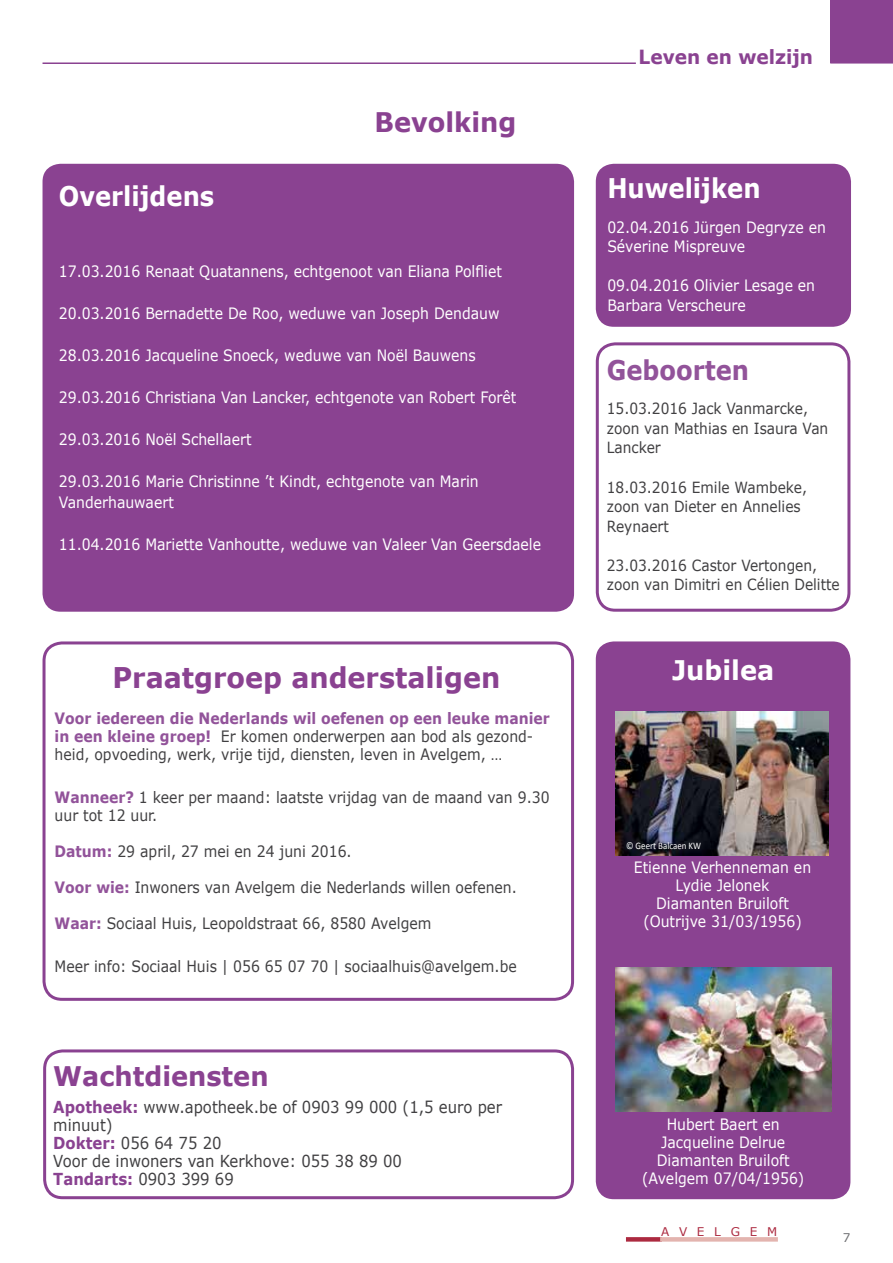
<style>
.page{position:relative;width:893px;height:1263px;background:#fff}
.page>*{position:absolute;margin:0;border:0;box-sizing:border-box;transform-origin:0 0}
.t1{font:700 28.5px "Verdana";color:#8a4291;scale:.95 1}
.t2{font:700 27px "Verdana";color:#8a4291;scale:.95 1}
.t3{font:700 27px "Verdana";color:#fff;scale:.89 1}
.t4{font:700 27px "Verdana";color:#92539a;scale:.89 1}
.t5{font:700 27px "Verdana";color:#fff;scale:.95 1}
.t6{font:700 19.5px "Verdana";color:#8a4291;scale:.95 1}
.t7{font:16.5px/18px "Verdana";color:#414042;scale:.9 1}
.t8{font:15.6px/18px "Verdana";color:#fff;scale:.89 1}
.t9{font:15.6px/18px "Verdana";color:#414042;scale:.89 1}
.t10{font:15.45px/19.5px "Verdana";color:#414042;scale:.89 1}
.t11{font:12px "Verdana";color:#ac2a40}
.t12{font:12px "Verdana";color:#6d6e71}
.t13{font:10.05px "Calibri";color:#fff;scale:.89 1}
.s1{font-weight:700;color:#92539a}
.s2{font-weight:700;color:#8a4291}
</style>
<div class="page">
<svg style="left:626px;top:1237px;width:34px;height:4px"></svg>
<hr style="left:660px;top:1237px;width:118px;height:4px;background:#e3b4af">
<div style="left:43px;top:164px;width:531px;height:448px;background:#8a4291;border-radius:18px"></div>
<div style="left:830px;top:0;width:63px;height:64px;background:#8a4291"></div>
<hr style="left:43px;top:62px;width:593px;height:2px;background:#8a4291">
<div style="left:43px;top:1049px;width:531px;height:150px;border:3px solid #8a4291;border-radius:18px"></div>
<div style="left:43px;top:641px;width:531px;height:360px;border:3px solid #8a4291;border-radius:18px"></div>
<div style="left:596px;top:641px;width:254px;height:558px;background:#8a4291;border-radius:18px"></div>
<img style="left:616px;top:711px;width:213px;height:144px">
<img style="left:615px;top:968px;width:216px;height:144px">
<div style="left:596px;top:164px;width:255px;height:163px;background:#8a4291;border-radius:18px"></div>
<div style="left:596px;top:342px;width:254px;height:270px;border:3px solid #8a4291;border-radius:18px"></div>
<h2 class="t3" style="left:59px;top:177px;width:176px">Overlijdens</h2>
<h2 class="t2" style="left:375px;top:103px;width:151px">Bevolking</h2>
<p class="t8" style="left:59px;top:262px;width:499px">17.03.2016 Renaat Quatannens, echtgenoot van Eliana Polfliet</p>
<p class="t8" style="left:59px;top:304px;width:497px">20.03.2016 Bernadette De Roo, weduwe van Joseph Dendauw</p>
<p class="t8" style="left:59px;top:346px;width:470px">28.03.2016 Jacqueline Snoeck, weduwe van Noël Bauwens</p>
<p class="t8" style="left:59px;top:388px;width:516px">29.03.2016 Christiana Van Lancker, echtgenote van Robert Forêt</p>
<p class="t8" style="left:59px;top:430px;width:218px">29.03.2016 Noël Schellaert</p>
<p class="t8" style="left:59px;top:470px;width:473px;line-height:21px">29.03.2016 Marie Christinne ’t Kindt, echtgenote van Marin<br>Vanderhauwaert</p>
<p class="t8" style="left:59px;top:535px;width:543px">11.04.2016 Mariette Vanhoutte, weduwe van Valeer Van Geersdaele</p>
<h1 class="t1" style="left:112px;top:657px;width:410px">Praatgroep anderstaligen</h1>
<p class="t9" style="left:55px;top:709px;width:558px"><span class="s1">Voor iedereen die Nederlands wil oefenen op een leuke manier in een kleine groep!</span> Er komen onderwerpen aan bod als gezond&shy;heid, opvoeding, werk, vrije tijd, diensten, leven in Avelgem, …</p>
<p class="t9" style="left:55px;top:788px;width:558px"><span class="s1">Wanneer?</span> 1 keer per maand: laatste vrijdag van de maand van 9.30 uur tot 12 uur.</p>
<p class="t9" style="left:55px;top:842px;width:335px"><span class="s1">Datum:</span> 29 april, 27 mei en 24 juni 2016.</p>
<p class="t9" style="left:55px;top:878px;width:521px"><span class="s1">Voor wie:</span> Inwoners van Avelgem die Nederlands willen oefenen.</p>
<p class="t9" style="left:55px;top:914px;width:425px"><span class="s1">Waar:</span> Sociaal Huis, Leopoldstraat 66, 8580 Avelgem</p>
<p class="t9" style="left:55px;top:957px;width:521px">Meer info: Sociaal Huis | 056 65 07 70 | sociaalhuis@avelgem.be</p>
<h2 class="t2" style="left:53px;top:1057px;width:228px">Wachtdiensten</h2>
<p class="t7" style="left:53px;top:1098px;width:500px"><span class="s2">Apotheek:</span> www.apotheek.be of 0903 99 000 (1,5 euro per minuut)<br><span class="s2">Dokter:</span> 056 64 75 20<br>Voor de inwoners van Kerkhove: 055 38 89 00<br><span class="s2">Tandarts:</span> 0903 399 69</p>
<p class="t6" style="left:639px;top:43px;width:185px">Leven en welzijn</p>
<h2 class="t3" style="left:607px;top:169px;width:174px">Huwelijken</h2>
<p class="t8" style="left:607px;top:217px;width:247px;line-height:19.5px">02.04.2016 Jürgen Degryze en<br>Séverine Mispreuve</p>
<p class="t8" style="left:607px;top:275px;width:235px;line-height:19.5px">09.04.2016 Olivier Lesage en<br>Barbara Verscheure</p>
<h2 class="t4" style="left:607px;top:351px;width:161px">Geboorten</h2>
<p class="t10" style="left:607px;top:399px;width:250px">15.03.2016 Jack Vanmarcke, zoon van Mathias en Isaura Van<br>Lancker</p>
<p class="t10" style="left:607px;top:477px;width:227px">18.03.2016 Emile Wambeke, zoon van Dieter en Annelies<br>Reynaert</p>
<p class="t10" style="left:607px;top:555px;width:263px">23.03.2016 Castor Vertongen, zoon van Dimitri en Célien Delitte</p>
<h2 class="t5" style="left:672px;top:651px;width:109px">Jubilea</h2>
<p class="t13" style="left:626px;top:839px;width:86px">© Geert Balcaen KW</p>
<p class="t8" style="left:634px;top:858px;width:201px;text-align:center">Etienne Verhenneman en<br>Lydie Jelonek<br>Diamanten Bruiloft (Outrijve 31/03/1956)</p>
<p class="t8" style="left:642px;top:1115px;width:184px;text-align:center">Hubert Baert en<br>Jacqueline Delrue<br>Diamanten Bruiloft (Avelgem 07/04/1956)</p>
<p class="t11" style="left:661px;top:1223px;width:118px">A V E L G E M</p>
<p class="t12" style="left:843px;top:1229px;width:9px">7</p>
</div>
